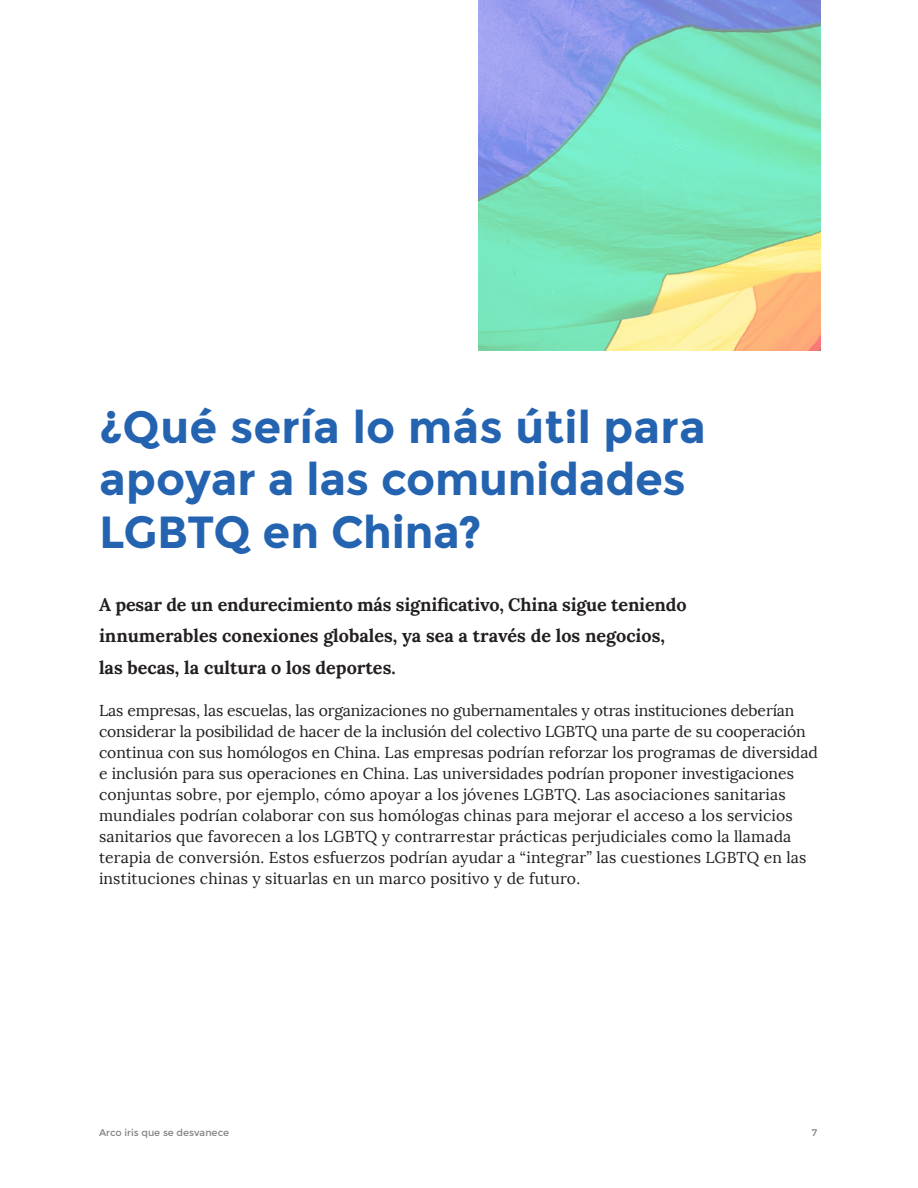
<style>
.page{position:relative;width:918px;height:1188px;background:#fff}
.page>*{position:absolute;margin:0;border:0;box-sizing:border-box;transform-origin:0 0}
.SectionHeading{font:700 45px/52.5px "Montserrat";letter-spacing:-.005em;color:#2463b0}
.FirstSentence{font:700 18px/31.5px "Lora";color:#231f20}
.t1{font:15.75px/21px "Lora";letter-spacing:.005em;color:#231f20}
.t2{font:9.75px "Montserrat";color:#808285}
</style>
<div class="page">
<img style="left:478px;top:0;width:342px;height:351px">
<p class="SectionHeading" style="left:99px;top:401px;width:608px">¿Qué sería lo más útil para apoyar a las comunidades<br>LGBTQ en China?</p>
<p class="FirstSentence" style="left:99px;top:588px;width:589px">A pesar de un endurecimiento más significativo, China sigue teniendo innumerables conexiones globales, ya sea a través de los negocios, las becas, la cultura o los deportes.</p>
<p class="t1" style="left:99px;top:700px;width:720px">Las empresas, las escuelas, las organizaciones no gubernamentales y otras instituciones deberían considerar la posibilidad de hacer de la inclusión del colectivo LGBTQ una parte de su cooperación continua con sus homólogos en China. Las empresas podrían reforzar los programas de diversidad e inclusión para sus operaciones en China. Las universidades podrían proponer investigaciones conjuntas sobre, por ejemplo, cómo apoyar a los jóvenes LGBTQ. Las asociaciones sanitarias mundiales podrían colaborar con sus homólogas chinas para mejorar el acceso a los servicios sanitarios que favorecen a los LGBTQ y contrarrestar prácticas perjudiciales como la llamada terapia de conversión. Estos esfuerzos podrían ayudar a “integrar” las cuestiones LGBTQ en las instituciones chinas y situarlas en un marco positivo y de futuro.</p>
<p class="t2" style="left:99px;top:1126px;width:132px">Arco iris que se desvanece</p>
<p class="t2" style="left:812px;top:1126px;width:7px">7</p>
</div>
